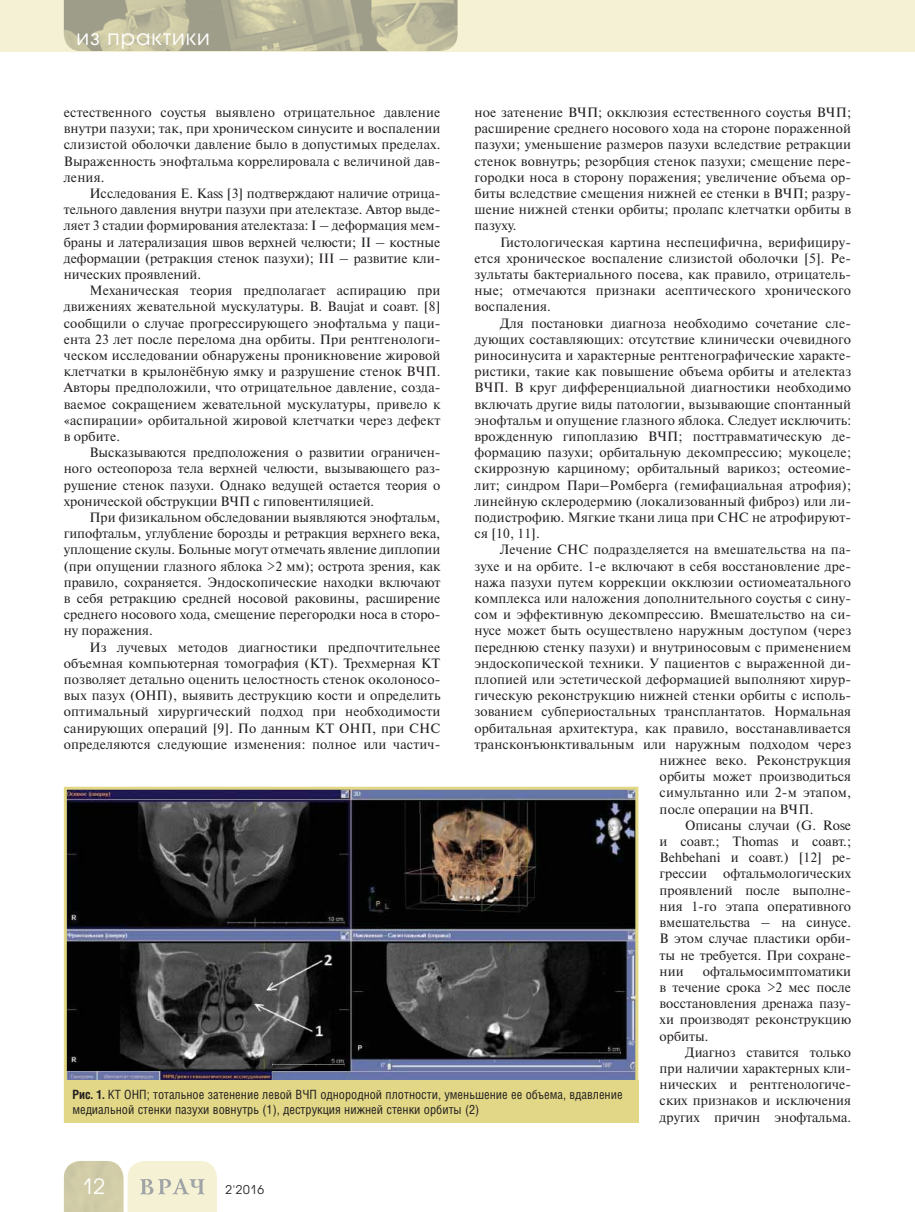
<style>
.page{position:relative;width:915px;height:1212px;background:#fff}
.page>*{position:absolute;margin:0;border:0;box-sizing:border-box;transform-origin:0 0}
.t1{font:21px "Avant Garde Gothic C";letter-spacing:.05em;color:#fff}
.t2{font:13.5px/16.2px "Newton C";letter-spacing:.01em;color:#231f20;text-align:justify}
.t3{font:12.75px/15.3px "Helios Cond";color:#231f20}
.t4{font:12px "Avant Garde Gothic C";color:#231f20}
.s1{font-weight:700}
</style>
<div class="page">
<div style="left:0;top:0;width:914px;height:51px;background:#f5f1d5"></div>
<svg style="left:64px;top:1161px;width:153px;height:51px;background:#e3e0c3"></svg>
<img style="left:64px;top:0;width:393px;height:51px">
<img style="left:68px;top:791px;width:566px;height:289px">
<div style="left:64px;top:787px;width:574px;height:336px;border:3px solid #e1d786"></div>
<div style="left:64px;top:1080px;width:574px;height:43px;background:#e1d786"></div>
<h1 class="t1" style="left:77px;top:27px;width:135px">из практики</h1>
<p class="t2" style="left:474px;top:106px;width:378px">ное затенение ВЧП; окклюзия естественного соустья ВЧП; расширение среднего носового хода на стороне пораженной пазухи; уменьшение размеров пазухи вследствие ретракции стенок вовнутрь; резорбция стенок пазухи; смещение пере&shy;городки носа в сторону поражения; увеличение объема ор&shy;биты вследствие смещения нижней ее стенки в ВЧП; разру&shy;шение нижней стенки орбиты; пролапс клетчатки орбиты в пазуху.</p>
<p class="t2" style="left:474px;top:235px;width:378px;text-indent:26px">Гистологическая картина неспецифична, верифициру&shy;ется хроническое воспаление слизистой оболочки [5]. Ре&shy;зультаты бактериального посева, как правило, отрицатель&shy;ные; отмечаются признаки асептического хронического воспаления.</p>
<p class="t2" style="left:474px;top:316px;width:378px;text-indent:26px">Для постановки диагноза необходимо сочетание сле&shy;дующих составляющих: отсутствие клинически очевидного риносинусита и характерные рентгенографические характе&shy;ристики, такие как повышение объема орбиты и ателектаз ВЧП. В круг дифференциальной диагностики необходимо включать другие виды патологии, вызывающие спонтанный энофтальм и опущение глазного яблока. Следует исключить: врожденную гипоплазию ВЧП; посттравматическую де&shy;формацию пазухи; орбитальную декомпрессию; мукоцеле; скиррозную карциному; орбитальный варикоз; остеомие&shy;лит; синдром Пари–Ромберга (гемифациальная атрофия); линейную склеродермию (локализованный фиброз) или ли&shy;подистрофию. Мягкие ткани лица при СНС не атрофируют&shy;ся [10, 11].</p>
<p class="t2" style="left:500px;top:543px;width:352px">Лечение СНС подразделяется на вмешательства на па-</p>
<p class="t2" style="left:474px;top:559px;width:378px">зухе и на орбите. 1-е включают в себя восстановление дре-</p>
<p class="t2" style="left:474px;top:575px;width:378px">нажа пазухи путем коррекции окклюзии остиомеатального</p>
<p class="t2" style="left:474px;top:592px;width:378px">комплекса или наложения дополнительного соустья с сину-</p>
<p class="t2" style="left:474px;top:608px;width:378px">сом и эффективную декомпрессию. Вмешательство на си-</p>
<p class="t2" style="left:474px;top:624px;width:378px">нусе может быть осуществлено наружным доступом (через</p>
<p class="t2" style="left:474px;top:640px;width:378px">переднюю стенку пазухи) и внутриносовым с применением</p>
<p class="t2" style="left:474px;top:656px;width:378px">эндоскопической техники. У пациентов с выраженной ди-</p>
<p class="t2" style="left:474px;top:673px;width:378px">плопией или эстетической деформацией выполняют хирур-</p>
<p class="t2" style="left:474px;top:689px;width:378px">гическую реконструкцию нижней стенки орбиты с исполь-</p>
<p class="t2" style="left:474px;top:705px;width:378px">зованием субпериостальных трансплантатов. Нормальная</p>
<p class="t2" style="left:474px;top:721px;width:378px">орбитальная архитектура, как правило, восстанавливается</p>
<p class="t2" style="left:474px;top:737px;width:378px">трансконъюнктивальным или наружным подходом через</p>
<p class="t2" style="left:659px;top:754px;width:193px">нижнее веко. Реконструкция</p>
<p class="t2" style="left:659px;top:770px;width:193px">орбиты может производиться</p>
<p class="t2" style="left:659px;top:786px;width:193px">симультанно или 2-м этапом,</p>
<p class="t2" style="left:659px;top:802px;width:155px">после операции на ВЧП.</p>
<p class="t2" style="left:685px;top:818px;width:167px">Описаны случаи (G. Rose</p>
<p class="t2" style="left:659px;top:835px;width:193px">и соавт.; Thomas и соавт.;</p>
<p class="t2" style="left:659px;top:851px;width:193px">Behbehani и соавт.) [12] ре-</p>
<p class="t2" style="left:659px;top:867px;width:193px">грессии офтальмологических</p>
<p class="t2" style="left:659px;top:883px;width:193px">проявлений после выполне-</p>
<p class="t2" style="left:659px;top:899px;width:193px">ния 1-го этапа оперативного</p>
<p class="t2" style="left:659px;top:916px;width:193px">вмешательства – на синусе.</p>
<p class="t2" style="left:659px;top:932px;width:193px">В этом случае пластики орби-</p>
<p class="t2" style="left:659px;top:948px;width:193px">ты не требуется. При сохране-</p>
<p class="t2" style="left:659px;top:964px;width:25px">нии</p>
<p class="t2" style="left:64px;top:106px;width:378px">естественного соустья выявлено отрицательное давление внутри пазухи; так, при хроническом синусите и воспалении слизистой оболочки давление было в допустимых пределах.<br>Выраженность энофтальма коррелировала с величиной дав&shy;ления.</p>
<p class="t2" style="left:64px;top:187px;width:378px;text-indent:26px">Исследования E. Kass [3] подтверждают наличие отрица&shy;тельного давления внутри пазухи при ателектазе. Автор выде&shy;ляет 3 стадии формирования ателектаза: I – деформация мем&shy;браны и латерализация швов верхней челюсти; II – костные деформации (ретракция стенок пазухи); III – развитие кли&shy;нических проявлений.</p>
<p class="t2" style="left:64px;top:284px;width:378px;text-indent:26px">Механическая теория предполагает аспирацию при движениях жевательной мускулатуры. В. Baujat и соавт. [8] сообщили о случае прогрессирующего энофтальма у паци&shy;ента 23 лет после перелома дна орбиты. При рентгенологи&shy;ческом исследовании обнаружены проникновение жировой клетчатки в крылонёбную ямку и разрушение стенок ВЧП.<br>Авторы предположили, что отрицательное давление, созда&shy;ваемое сокращением жевательной мускулатуры, привело к «аспирации» орбитальной жировой клетчатки через дефект в орбите.</p>
<p class="t2" style="left:64px;top:446px;width:378px;text-indent:26px">Высказываются предположения о развитии ограничен&shy;ного остеопороза тела верхней челюсти, вызывающего раз&shy;рушение стенок пазухи. Однако ведущей остается теория о хронической обструкции ВЧП с гиповентиляцией.</p>
<p class="t2" style="left:64px;top:511px;width:378px;text-indent:26px">При физикальном обследовании выявляются энофтальм, гипофтальм, углубление борозды и ретракция верхнего века, уплощение скулы. Больные могут отмечать явление диплопии (при опущении глазного яблока &gt;2 мм); острота зрения, как правило, сохраняется. Эндоскопические находки включают в себя ретракцию средней носовой раковины, расширение среднего носового хода, смещение перегородки носа в сторо&shy;ну поражения.</p>
<p class="t2" style="left:64px;top:640px;width:378px;text-indent:26px">Из лучевых методов диагностики предпочтительнее объемная компьютерная томография (КТ). Трехмерная КТ позволяет детально оценить целостность стенок околоносо&shy;вых пазух (ОНП), выявить деструкцию кости и определить оптимальный хирургический подход при необходимости санирующих операций [9]. По данным КТ ОНП, при СНС определяются следующие изменения: полное или частич-</p>
<p class="t2" style="left:659px;top:964px;width:193px;text-indent:43px">офтальмосимптоматики в течение срока &gt;2 мес после восстановления дренажа пазу&shy;хи производят реконструкцию орбиты.</p>
<p class="t2" style="left:659px;top:1045px;width:193px;text-indent:26px">Диагноз ставится только при наличии характерных кли&shy;нических и рентгенологиче&shy;ских признаков и исключения других причин энофтальма.</p>
<p class="t3" style="left:72px;top:1088px;width:551px"><span class="s1">Рис. 1.</span> КТ ОНП; тотальное затенение левой ВЧП однородной плотности, уменьшение ее объема, вдавление медиальной стенки пазухи вовнутрь (1), деструкция нижней стенки орбиты (2)</p>
<h1 class="t1" style="left:82px;top:1177px;width:25px">12</h1>
<p class="t4" style="left:225px;top:1184px;width:40px">2'2016</p>
</div>
